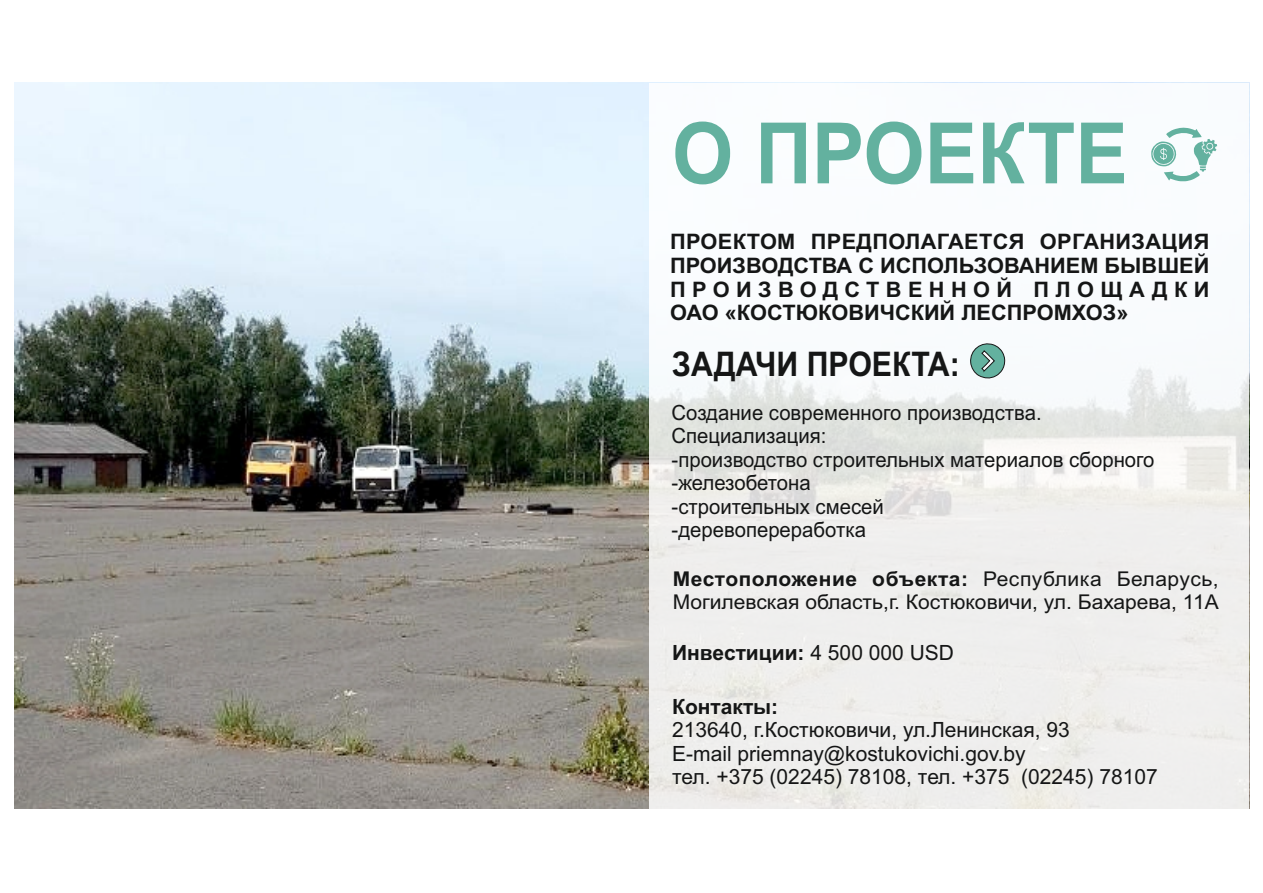
<style>
.page{position:relative;width:1263px;height:893px;background:#fff}
.page>*{position:absolute;margin:0;border:0;box-sizing:border-box;transform-origin:0 0}
.t1{font:700 84.75px "Arial";color:#63b19f;scale:.93 1}
.t2{font:700 33.9px "Arial";color:#151616;scale:.89 1}
.t3{font:700 21.3px/23.9px "Arial";color:#151616;text-align:justify}
.t4{font:21px/23.4px "Arial";color:#151616}
.t5{font:700 21px "Arial";color:#151616}
.t6{font:20.4px/22.8px "Arial";color:#151616}
.s1{font-weight:700}
.s2{font-weight:400}
</style>
<div class="page">
<img style="left:15px;top:83px;width:635px;height:726px">
<div style="left:650px;top:83px;width:599px;height:726px;background:#fff;opacity:.85"></div>
<svg style="left:1151px;top:127px;width:66px;height:54px"></svg>
<svg style="left:969px;top:340px;width:36px;height:40px"></svg>
<h1 class="t1" style="left:672px;top:122px;width:492px">О ПРОЕКТЕ</h1>
<p class="t3" style="left:670px;top:231px;width:541px">ПРОЕКТОМ ПРЕДПОЛАГАЕТСЯ ОРГАНИЗАЦИЯ ПРОИЗВОДСТВА С ИСПОЛЬЗОВАНИЕМ БЫВШЕЙ ПРОИЗВОДСТВЕННОЙ ПЛОЩАДКИ ОАО «КОСТЮКОВИЧСКИЙ ЛЕСПРОМХОЗ»</p>
<h2 class="t2" style="left:672px;top:351px;width:325px">ЗАДАЧИ ПРОЕКТА:</h2>
<p class="t4" style="left:672px;top:403px;width:484px">Создание современного производства.<br>Специализация:<br>-производство строительных материалов сборного -железобетона<br>-строительных смесей<br>-деревопереработка</p>
<p class="t6" style="left:673px;top:570px;width:547px"><span class="s1">Местоположение объекта:</span> Республика Беларусь,<br>Могилевская область,г. Костюковичи, ул. Бахарева, 11А</p>
<p class="t5" style="left:672px;top:645px;width:283px">Инвестиции: <span class="s2">4 500 000 USD</span></p>
<p class="t5" style="left:672px;top:699px;width:108px">Контакты:</p>
<p class="t4" style="left:672px;top:720px;width:487px">213640, г.Костюковичи, ул.Ленинская, 93<br>E-mail priemnay@kostukovichi.gov.by<br>тел. +375 (02245) 78108, тел. +375 (02245) 78107</p>
</div>
